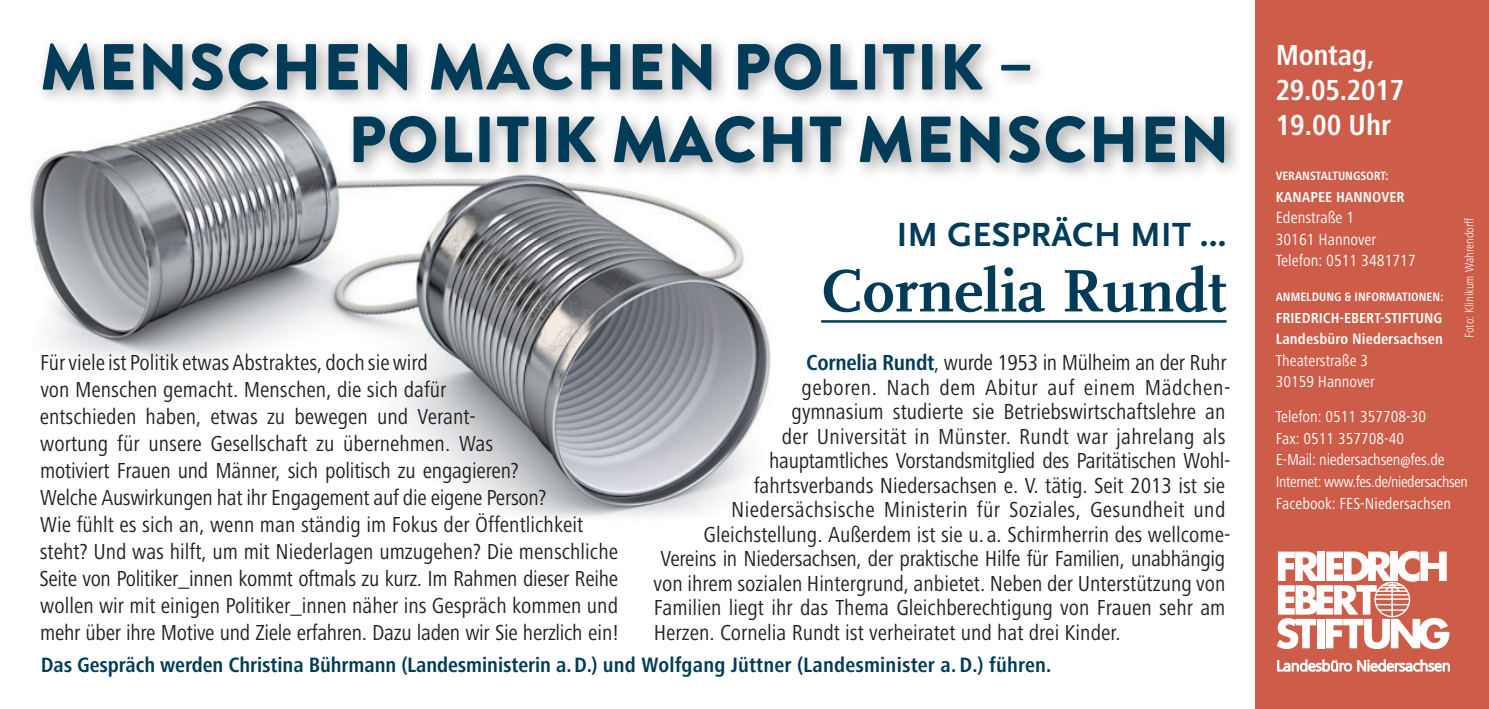
<style>
.page{position:relative;width:1489px;height:709px;background:#fff}
.page>*{position:absolute;margin:0;border:0;box-sizing:border-box;transform-origin:0 0}
.t1{font:900 65px/72.5px "Brandon Grotesque";letter-spacing:.02em;color:#003b57}
.t2{font:700 62.5px "FF Scala";color:#003b57}
.t3{font:700 35px "Scala Sans OT";letter-spacing:.01em;color:#003b57}
.t4{font:700 condensed 30px/35px "Frutiger Next LT";letter-spacing:-.01em;color:#fff}
.t5{font:condensed 22.5px/27px "Frutiger Next LT";color:#231f20}
.t6{font:condensed 22.5px "Frutiger Next LT";letter-spacing:.025em;color:#231f20}
.t7{font:700 condensed 21.5px "Frutiger Next LT";letter-spacing:-.005em;color:#003b57}
.t8{font:condensed 16.75px/21.5px "Frutiger Next LT";color:#fff}
.t9{font:condensed 16.5px/21.5px "Frutiger Next LT";color:#fff}
.t10{font:condensed 16px "Frutiger Next LT";letter-spacing:-.025em;color:#fff}
.t11{font:700 condensed 15.5px "Frutiger Next LT";letter-spacing:.005em;color:#fff}
.t12{font:700 condensed 15px "Frutiger Next LT";color:#fff}
.t13{font:700 condensed 12.5px "Frutiger Next LT";color:#fff}
.t14{font:300 condensed 12.5px "Frutiger Next LT";color:#fff}
.s1{font-weight:700;color:#003b57}
.s2{color:#003b57}
</style>
<div class="page">
<div style="left:1254px;top:0;width:234px;height:709px;background:#cd5c48"></div>
<img style="left:30px;top:177px;width:741px;height:342px">
<div style="left:35px;top:34px;width:1207px;height:148px;background:#231f20;opacity:.4"></div>
<hr style="left:821px;top:320px;width:405px;height:3px;background:#003b57">
<svg style="left:1276px;top:551px;width:173px;height:98px"></svg>
<svg style="left:1277px;top:659px;width:173px;height:13px"></svg>
<h1 class="t1" style="left:348px;top:32px;width:883px;text-indent:-308px">MENSCHEN MACHEN POLITIK –<br>POLITIK MACHT MENSCHEN</h1>
<h3 class="t3" style="left:896px;top:215px;width:331px">IM GESPRÄCH MIT …</h3>
<h2 class="t2" style="left:821px;top:256px;width:407px">Cornelia Rundt</h2>
<p class="t5" style="left:39px;top:349px;width:580px">Für viele ist Politik etwas Abstraktes, doch sie wird<br>von Menschen gemacht. Menschen, die sich dafür<br>entschieden haben, etwas zu bewegen und Verant-<br>wortung für unsere Gesellschaft zu übernehmen. Was<br>motiviert Frauen und Männer, sich politisch zu engagieren?<br>Welche Auswirkungen hat ihr Engagement auf die eigene Person?<br>Wie fühlt es sich an, wenn man ständig im Fokus der Öffentlichkeit steht? Und was hilft, um mit Niederlagen umzugehen? Die menschliche Seite von Politiker_innen kommt oftmals zu kurz. Im Rahmen dieser Reihe wollen wir mit einigen Politiker_innen näher ins Gespräch kommen und mehr über ihre Motive und Ziele erfahren. Dazu laden wir Sie herzlich ein!</p>
<p class="t5" style="left:806px;top:349px;width:422px"><span class="s1">Cornelia Rundt</span><span class="s2">,</span> wurde 1953 in Mülheim an der Ruhr</p>
<p class="t6" style="left:801px;top:375px;width:430px">geboren. Nach dem Abitur auf einem Mädchen-</p>
<p class="t5" style="left:791px;top:398px;width:435px">gymnasium studierte sie Betriebswirtschaftslehre an</p>
<p class="t5" style="left:781px;top:423px;width:445px">der Universität in Münster. Rundt war jahrelang als</p>
<p class="t5" style="left:769px;top:447px;width:463px">hauptamtliches Vorstandsmitglied des Paritätischen Wohl-</p>
<p class="t5" style="left:753px;top:472px;width:473px">fahrtsverbands Niedersachsen e. V. tätig. Seit 2013 ist sie</p>
<p class="t5" style="left:731px;top:496px;width:495px">Niedersächsische Ministerin für Soziales, Gesundheit und</p>
<p class="t5" style="left:703px;top:521px;width:528px">Gleichstellung. Außerdem ist sie u. a. Schirmherrin des wellcome-</p>
<p class="t5" style="left:660px;top:545px;width:566px">Vereins in Niedersachsen, der praktische Hilfe für Familien, unabhängig</p>
<p class="t5" style="left:653px;top:570px;width:573px">von ihrem sozialen Hintergrund, anbietet. Neben der Unterstützung von</p>
<p class="t5" style="left:653px;top:594px;width:573px">Familien liegt ihr das Thema Gleichberechtigung von Frauen sehr am</p>
<p class="t5" style="left:653px;top:619px;width:468px">Herzen. Cornelia Rundt ist verheiratet und hat drei Kinder.</p>
<p class="t7" style="left:41px;top:653px;width:1012px">Das Gespräch werden Christina Bührmann (Landesministerin a.D.) und Wolfgang Jüttner (Landesminister a.D.) führen.</p>
<h3 class="t4" style="left:1275px;top:38px;width:130px">Montag,<br>29.05.2017<br>19.00 Uhr</h3>
<p class="t13" style="left:1275px;top:169px;width:114px">VERANSTALTUNGSORT:</p>
<p class="t12" style="left:1275px;top:188px;width:130px">KANAPEE HANNOVER</p>
<p class="t8" style="left:1275px;top:207px;width:142px">Edenstraße 1<br>30161 Hannover<br>Telefon: 0511 3481717</p>
<p class="t13" style="left:1275px;top:290px;width:169px">ANMELDUNG &amp; INFORMATIONEN:</p>
<p class="t12" style="left:1275px;top:309px;width:168px">FRIEDRICH-EBERT-STIFTUNG</p>
<p class="t11" style="left:1275px;top:330px;width:169px">Landesbüro Niedersachsen</p>
<p class="t9" style="left:1275px;top:350px;width:101px">Theaterstraße 3<br>30159 Hannover</p>
<p class="t9" style="left:1275px;top:406px;width:170px">Telefon: 0511 357708-30<br>Fax: 0511 357708-40<br>E-Mail: niedersachsen@fes.de</p>
<p class="t10" style="left:1275px;top:473px;width:194px">Internet: www.fes.de/niedersachsen</p>
<p class="t9" style="left:1275px;top:492px;width:177px">Facebook: FES-Niedersachsen</p>
<p class="t14" style="left:1462px;top:338px;width:122px;rotate:-90deg">Foto: Klinikum Wahrendorff</p>
</div>
